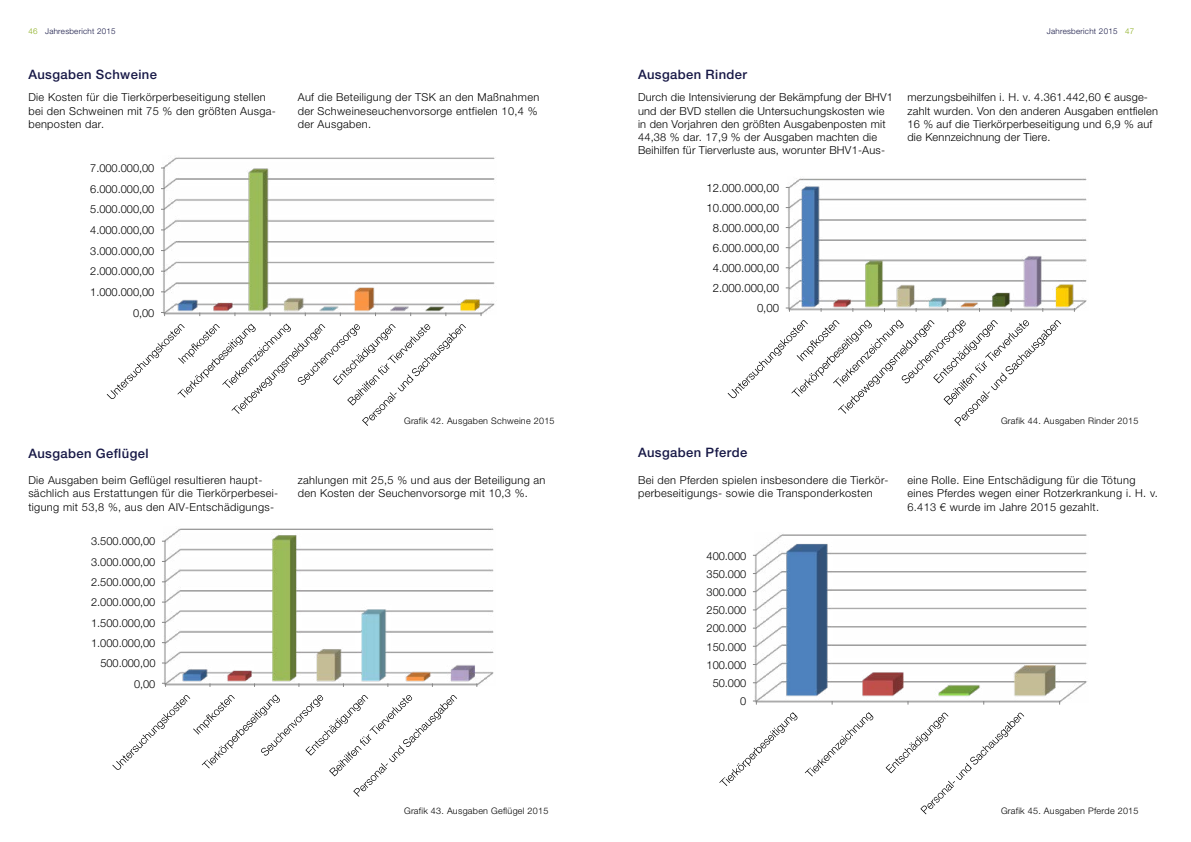
<style>
.page{position:relative;width:1191px;height:842px;background:#fff}
.page>*{position:absolute;margin:0;border:0;box-sizing:border-box;transform-origin:0 0}
.t1{font:500 13px "Hella Helvetica Neue";letter-spacing:.03em;color:#171846}
.t2{font:300 11.5px "Hella Helvetica Neue";color:#000}
.t3{font:300 11px/13.2px "Hella Helvetica Neue";letter-spacing:.03em;color:#000}
.t4{font:300 9px "Hella Helvetica Neue";letter-spacing:.03em;color:#000}
.t5{font:300 8px "Hella Helvetica Neue";letter-spacing:.03em;color:#171846}
.s1{color:#8bae1f}
</style>
<div class="page">
<img style="left:787px;top:178px;width:300px;height:132px">
<svg style="left:727px;top:320px;width:334px;height:106px"></svg>
<img style="left:163px;top:157px;width:332px;height:157px">
<svg style="left:107px;top:324px;width:359px;height:102px"></svg>
<img style="left:164px;top:528px;width:330px;height:157px">
<svg style="left:112px;top:694px;width:345px;height:103px"></svg>
<img style="left:754px;top:534px;width:334px;height:169px">
<svg style="left:719px;top:712px;width:78px;height:74px"></svg>
<svg style="left:804px;top:712px;width:69px;height:64px"></svg>
<svg style="left:885px;top:713px;width:139px;height:101px"></svg>
<p class="t5" style="left:28px;top:26px;width:89px"><span class="s1">46</span> Jahresbericht 2015</p>
<p class="t5" style="left:1047px;top:26px;width:89px">Jahresbericht 2015 <span class="s1">47</span></p>
<p class="t1" style="left:28px;top:66px;width:130px">Ausgaben Schweine</p>
<p class="t1" style="left:638px;top:66px;width:111px">Ausgaben Rinder</p>
<p class="t3" style="left:28px;top:91px;width:249px">Die Kosten für die Tierkörperbeseitigung stellen bei den Schweinen mit 75 % den größten Ausga&shy;benposten dar.</p>
<p class="t3" style="left:298px;top:91px;width:243px">Auf die Beteiligung der TSK an den Maßnahmen der Schweineseuchenvorsorge entfielen 10,4 % der Ausgaben.</p>
<p class="t3" style="left:638px;top:91px;width:256px">Durch die Intensivierung der Bekämpfung der BHV1 und der BVD stellen die Untersuchungskosten wie in den Vorjahren den größten Ausgabenposten mit 44,38 % dar. 17,9 % der Ausgaben machten die Beihilfen für Tierverluste aus, worunter BHV1-Aus-</p>
<p class="t3" style="left:907px;top:91px;width:252px">merzungsbeihilfen i. H. v. 4.361.442,60 € ausge&shy;zahlt wurden. Von den anderen Ausgaben entfielen 16 % auf die Tierkörperbeseitigung und 6,9 % auf die Kennzeichnung der Tiere.</p>
<p class="t3" style="left:90px;top:162px;width:66px">7.000.000,00</p>
<p class="t3" style="left:90px;top:182px;width:66px">6.000.000,00</p>
<p class="t2" style="left:706px;top:181px;width:74px">12.000.000,00</p>
<p class="t3" style="left:90px;top:203px;width:66px">5.000.000,00</p>
<p class="t2" style="left:706px;top:201px;width:74px">10.000.000,00</p>
<p class="t3" style="left:90px;top:224px;width:66px">4.000.000,00</p>
<p class="t2" style="left:713px;top:221px;width:68px">8.000.000,00</p>
<p class="t3" style="left:90px;top:244px;width:66px">3.000.000,00</p>
<p class="t2" style="left:713px;top:241px;width:68px">6.000.000,00</p>
<p class="t3" style="left:90px;top:265px;width:66px">2.000.000,00</p>
<p class="t2" style="left:713px;top:261px;width:68px">4.000.000,00</p>
<p class="t3" style="left:90px;top:285px;width:66px">1.000.000,00</p>
<p class="t2" style="left:713px;top:281px;width:68px">2.000.000,00</p>
<p class="t3" style="left:133px;top:306px;width:23px">0,00</p>
<p class="t2" style="left:757px;top:301px;width:23px">0,00</p>
<p class="t4" style="left:404px;top:415px;width:152px">Grafik 42. Ausgaben Schweine 2015</p>
<p class="t4" style="left:1001px;top:415px;width:139px">Grafik 44. Ausgaben Rinder 2015</p>
<p class="t1" style="left:28px;top:446px;width:122px">Ausgaben Geflügel</p>
<p class="t1" style="left:638px;top:445px;width:111px">Ausgaben Pferde</p>
<p class="t3" style="left:28px;top:474px;width:251px">Die Ausgaben beim Geflügel resultieren haupt&shy;sächlich aus Erstattungen für die Tierkörperbesei&shy;tigung mit 53,8 %, aus den AIV-Entschädigungs-</p>
<p class="t3" style="left:298px;top:474px;width:249px">zahlungen mit 25,5 % und aus der Beteiligung an den Kosten der Seuchenvorsorge mit 10,3 %.</p>
<p class="t3" style="left:91px;top:535px;width:66px">3.500.000,00</p>
<p class="t3" style="left:91px;top:555px;width:66px">3.000.000,00</p>
<p class="t3" style="left:91px;top:575px;width:66px">2.500.000,00</p>
<p class="t3" style="left:91px;top:596px;width:66px">2.000.000,00</p>
<p class="t3" style="left:91px;top:616px;width:66px">1.500.000,00</p>
<p class="t3" style="left:91px;top:636px;width:66px">1.000.000,00</p>
<p class="t3" style="left:100px;top:657px;width:57px">500.000,00</p>
<p class="t3" style="left:134px;top:677px;width:23px">0,00</p>
<p class="t4" style="left:404px;top:805px;width:146px">Grafik 43. Ausgaben Geflügel 2015</p>
<p class="t3" style="left:638px;top:474px;width:252px">Bei den Pferden spielen insbesondere die Tierkör&shy;perbeseitigungs- sowie die Transponderkosten</p>
<p class="t3" style="left:907px;top:474px;width:252px">eine Rolle. Eine Entschädigung für die Tötung eines Pferdes wegen einer Rotzerkrankung i. H. v.<br>6.413 € wurde im Jahre 2015 gezahlt.</p>
<p class="t3" style="left:706px;top:549px;width:41px">400.000</p>
<p class="t3" style="left:706px;top:567px;width:41px">350.000</p>
<p class="t3" style="left:706px;top:585px;width:41px">300.000</p>
<p class="t3" style="left:706px;top:604px;width:41px">250.000</p>
<p class="t3" style="left:706px;top:622px;width:41px">200.000</p>
<p class="t3" style="left:706px;top:640px;width:41px">150.000</p>
<p class="t3" style="left:706px;top:658px;width:41px">100.000</p>
<p class="t3" style="left:712px;top:676px;width:35px">50.000</p>
<p class="t3" style="left:740px;top:695px;width:8px">0</p>
<p class="t4" style="left:1001px;top:805px;width:139px">Grafik 45. Ausgaben Pferde 2015</p>
</div>
